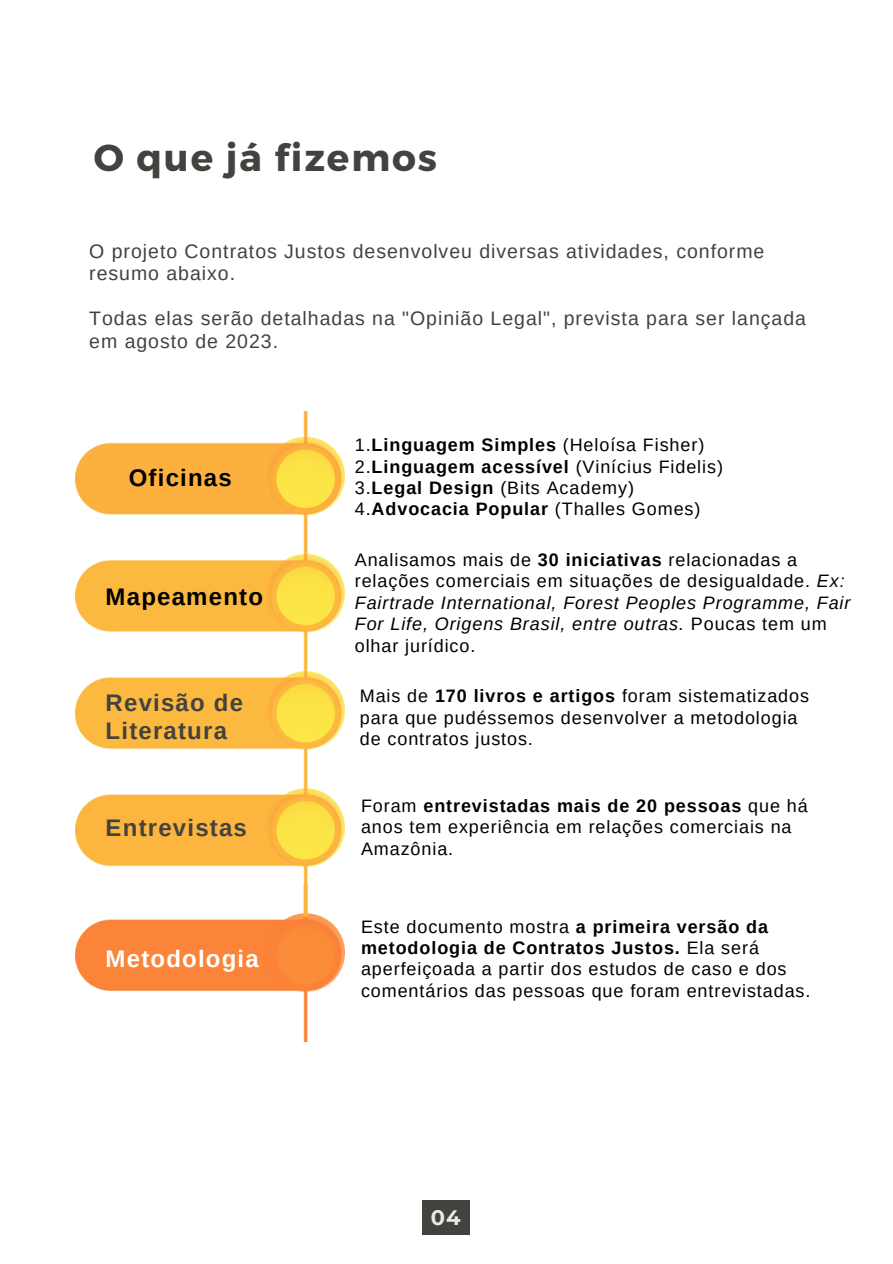
<style>
.page{position:relative;width:893px;height:1264px;background:#fff}
.page>*{position:absolute;margin:0;border:0;box-sizing:border-box;transform-origin:0 0}
.t1{font:700 37.5px "Montserrat";letter-spacing:.05em;color:#44423e}
.t2{font:700 24px/28px "Arimo";letter-spacing:.05em;color:#44423e}
.t3{font:700 24px "Arimo";letter-spacing:.05em;color:#000}
.t4{font:700 24px "Arimo";letter-spacing:.05em;color:#fff}
.t5{font:700 21px "Montserrat";color:#ebe9e7}
.t6{font:19.5px/22.5px "Arimo";letter-spacing:.05em;color:#44423e}
.t7{font:18px/21.3px "Arimo";letter-spacing:.05em;color:#000}
.s1{font-weight:700}
.s2{font-style:italic}
</style>
<div class="page">
<img style="left:75px;top:916px;width:269px;height:125px">
<img style="left:75px;top:412px;width:269px;height:504px">
<div style="left:422px;top:1200px;width:47px;height:34px;background:#44423e"></div>
<p class="t1" style="left:94px;top:133px;width:345px">O que já fizemos</p>
<p class="t6" style="left:89px;top:240px;width:676px">O projeto Contratos Justos desenvolveu diversas atividades, conforme resumo abaixo.</p>
<p class="t6" style="left:89px;top:307px;width:718px">Todas elas serão detalhadas na "Opinião Legal", prevista para ser lançada em agosto de 2023.</p>
<p class="t3" style="left:129px;top:464px;width:104px">Oficinas</p>
<p class="t3" style="left:106px;top:583px;width:159px">Mapeamento</p>
<p class="t2" style="left:106px;top:688px;width:139px">Revisão de<br>Literatura</p>
<p class="t2" style="left:106px;top:813px;width:143px">Entrevistas</p>
<p class="t4" style="left:106px;top:945px;width:155px">Metodologia</p>
<p class="t7" style="left:355px;top:434px;width:351px">1.<span class="s1">Linguagem Simples</span> (Heloísa Fisher)</p>
<p class="t7" style="left:355px;top:456px;width:369px">2.<span class="s1">Linguagem acessível</span> (Vinícius Fidelis)</p>
<p class="t7" style="left:355px;top:477px;width:281px">3.<span class="s1">Legal Design</span> (Bits Academy)</p>
<p class="t7" style="left:355px;top:498px;width:347px">4.<span class="s1">Advocacia Popular</span> (Thalles Gomes)</p>
<p class="t7" style="left:355px;top:549px;width:497px">Analisamos mais de <span class="s1">30 iniciativas</span> relacionadas a relações comerciais em situações de desigualdade. <span class="s2">Ex:<br>Fairtrade International, Forest Peoples Programme, Fair For Life, Origens Brasil, entre outras.</span> Poucas tem um olhar jurídico.</p>
<p class="t7" style="left:360px;top:685px;width:451px">Mais de <span class="s1">170 livros e artigos</span> foram sistematizados para que pudéssemos desenvolver a metodologia de contratos justos.</p>
<p class="t7" style="left:361px;top:795px;width:448px">Foram <span class="s1">entrevistadas mais de 20 pessoas</span> que há anos tem experiência em relações comerciais na<br>Amazônia.</p>
<p class="t7" style="left:361px;top:915px;width:451px">Este documento mostra <span class="s1">a primeira versão da metodologia de Contratos Justos.</span> Ela será aperfeiçoada a partir dos estudos de caso e dos comentários das pessoas que foram entrevistadas.</p>
<p class="t5" style="left:431px;top:1204px;width:31px">04</p>
</div>
